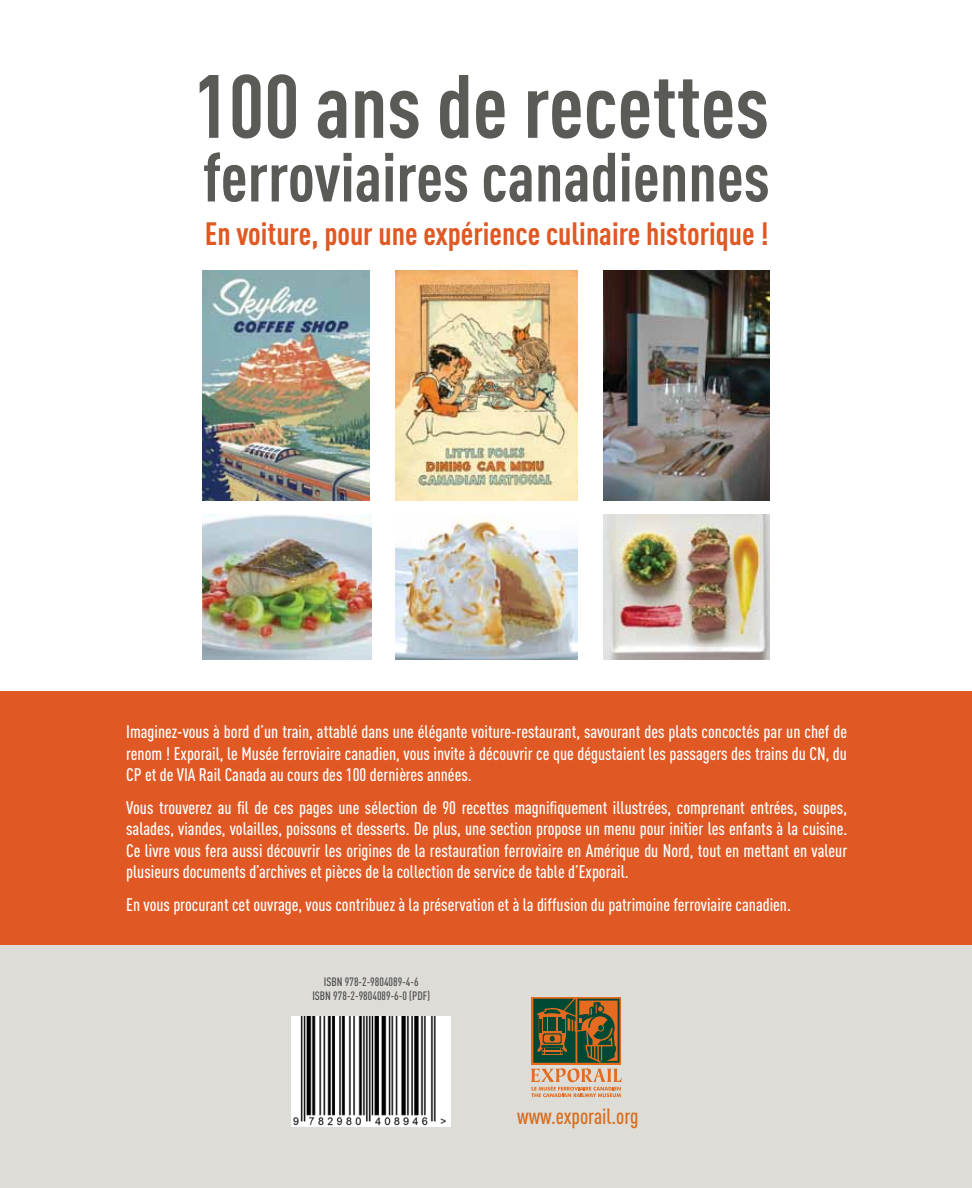
<style>
.page{position:relative;width:972px;height:1188px;background:#fff}
.page>*{position:absolute;margin:0;border:0;box-sizing:border-box;transform-origin:0 0}
.t1{font:700 88.2px "DIN Cond";color:#5a5b57}
.t2{font:700 68.4px "DIN Cond";color:#5a5b57}
.t3{font:700 31.8px "DIN Cond";color:#e05823}
.t4{font:500 21.9px "DIN Cond";color:#d86d1f}
.t5{font:500 18px/21.6px "DIN Cond";color:#fff;text-align:justify}
.t6{font:500 12px/13.5px "DIN Cond";color:#4d4d4f;text-align:center}
</style>
<div class="page">
<div style="left:0;top:935px;width:972px;height:253px;background:#dddcd6"></div>
<img style="left:203px;top:271px;width:167px;height:229px">
<img style="left:395px;top:271px;width:183px;height:229px">
<img style="left:603px;top:271px;width:166px;height:229px">
<img style="left:203px;top:515px;width:168px;height:144px">
<img style="left:395px;top:515px;width:183px;height:144px">
<img style="left:603px;top:515px;width:166px;height:144px">
<div style="left:0;top:691px;width:972px;height:254px;background:#e05823"></div>
<svg style="left:532px;top:997px;width:89px;height:2px"></svg>
<svg style="left:531px;top:999px;width:91px;height:98px"></svg>
<img style="left:292px;top:1017px;width:159px;height:109px">
<h1 class="t1" style="left:193px;top:53px;width:577px">100 ans de recettes</h1>
<h2 class="t2" style="left:203px;top:135px;width:569px">ferroviaires canadiennes</h2>
<h3 class="t3" style="left:205px;top:215px;width:565px">En voiture, pour une expérience culinaire historique !</h3>
<p class="t5" style="left:126px;top:720px;width:722px">Imaginez-vous à bord d’un train, attablé dans une élégante voiture-restaurant, savourant des plats concoctés par un chef de renom ! Exporail, le Musée ferroviaire canadien, vous invite à découvrir ce que dégustaient les passagers des trains du CN, du CP et de VIA Rail Canada au cours des 100 dernières années.</p>
<p class="t5" style="left:126px;top:796px;width:723px">Vous trouverez au fil de ces pages une sélection de 90 recettes magnifiquement illustrées, comprenant entrées, soupes, salades, viandes, volailles, poissons et desserts. De plus, une section propose un menu pour initier les enfants à la cuisine.<br>Ce livre vous fera aussi découvrir les origines de la restauration ferroviaire en Amérique du Nord, tout en mettant en valeur plusieurs documents d’archives et pièces de la collection de service de table d’Exporail.</p>
<p class="t5" style="left:126px;top:893px;width:666px">En vous procurant cet ouvrage, vous contribuez à la préservation et à la diffusion du patrimoine ferroviaire canadien.</p>
<p class="t6" style="left:312px;top:975px;width:119px">ISBN 978-2-9804089-4-6<br>ISBN 978-2-9804089-6-0 (PDF)</p>
<p class="t4" style="left:517px;top:1103px;width:123px">www.exporail.org</p>
</div>
